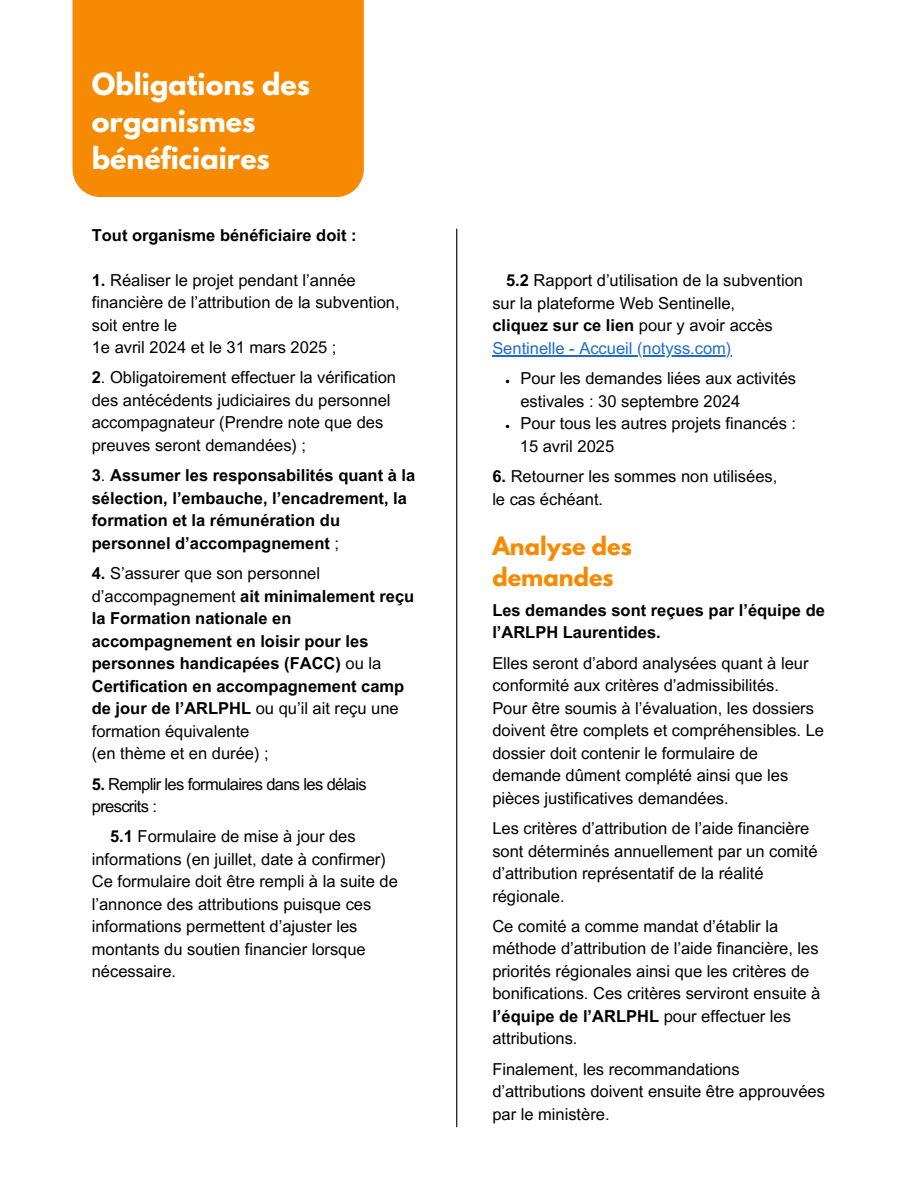
<style>
.page{position:relative;width:918px;height:1188px;background:#fff}
.page>*{position:absolute;margin:0;border:0;box-sizing:border-box;transform-origin:0 0}
.t1{font:700 27px/37.2px "League Spartan";color:#fff}
.t2{font:700 22.5px/31.5px "League Spartan";color:#f68a02}
.t3{font:16.5px/22.5px "Arial MT Pro";color:#000}
.t4{font:700 16.5px/22.5px "Arial MT Pro";color:#000}
.t5{font:16.5px/22.5px "Arial MT Pro";letter-spacing:-.04em;color:#000}
.s1{font-weight:700}
.s2{font-weight:400}
.s3{color:#1c6cc7}
</style>
<div class="page">
<div style="left:73px;top:0;width:291px;height:197px;background:#f68a02"></div>
<hr style="left:456px;top:229px;width:1px;height:898px;background:#000">
<hr style="left:492px;top:355px;width:239px;height:1px;background:#1c6cc7">
<h1 class="t1" style="left:92px;top:65px;width:220px">Obligations des organismes bénéficiaires</h1>
<p class="t4" style="left:92px;top:224px;width:266px">Tout organisme bénéficiaire doit :</p>
<p class="t3" style="left:92px;top:269px;width:309px"><span class="s1">1.</span> Réaliser le projet pendant l’année financière de l’attribution de la subvention, soit entre le<br>1e avril 2024 et le 31 mars 2025 ;</p>
<p class="t3" style="left:92px;top:367px;width:306px"><span class="s1">2</span>. Obligatoirement effectuer la vérification des antécédents judiciaires du personnel accompagnateur (Prendre note que des preuves seront demandées) ;</p>
<p class="t4" style="left:92px;top:465px;width:325px">3<span class="s2">.</span> Assumer les responsabilités quant à la sélection, l’embauche, l’encadrement, la formation et la rémunération du personnel d’accompagnement <span class="s2">;</span></p>
<p class="t4" style="left:92px;top:563px;width:324px">4. <span class="s2">S’assurer que son personnel d’accompagnement</span> ait minimalement reçu la Formation nationale en accompagnement en loisir pour les personnes handicapées (FACC) <span class="s2">ou la<br></span>Certification en accompagnement camp de jour de l’ARLPHL <span class="s2">ou qu’il ait reçu une formation équivalente<br>(en thème et en durée) ;</span></p>
<p class="t5" style="left:92px;top:773px;width:276px"><span class="s1">5.</span> Remplir les formulaires dans les délais prescrits :</p>
<p class="t3" style="left:92px;top:826px;width:308px;text-indent:18px"><span class="s1">5.1</span> Formulaire de mise à jour des informations (en juillet, date à confirmer)<br>Ce formulaire doit être rempli à la suite de l’annonce des attributions puisque ces informations permettent d’ajuster les montants du soutien financier lorsque nécessaire.</p>
<p class="t3" style="left:492px;top:270px;width:312px;text-indent:14px"><span class="s1">5.2</span> Rapport d’utilisation de la subvention sur la plateforme Web Sentinelle,<br><span class="s1">cliquez sur ce lien</span> pour y avoir accès <span class="s3">Sentinelle - Accueil (notyss.com)</span></p>
<p class="t3" style="left:520px;top:368px;width:278px">Pour les demandes liées aux activités estivales : 30 septembre 2024<br>Pour tous les autres projets financés :<br>15 avril 2025</p>
<p class="t3" style="left:492px;top:466px;width:286px"><span class="s1">6.</span> Retourner les sommes non utilisées, le cas échéant.</p>
<h2 class="t2" style="left:492px;top:529px;width:141px">Analyse des demandes</h2>
<p class="t4" style="left:492px;top:599px;width:334px">Les demandes sont reçues par l’équipe de l’ARLPH Laurentides.</p>
<p class="t3" style="left:492px;top:652px;width:333px">Elles seront d’abord analysées quant à leur conformité aux critères d’admissibilités.<br>Pour être soumis à l’évaluation, les dossiers doivent être complets et compréhensibles. Le dossier doit contenir le formulaire de demande dûment complété ainsi que les pièces justificatives demandées.</p>
<p class="t3" style="left:492px;top:818px;width:327px">Les critères d’attribution de l’aide financière sont déterminés annuellement par un comité d’attribution représentatif de la réalité régionale.</p>
<p class="t3" style="left:492px;top:916px;width:330px">Ce comité a comme mandat d’établir la méthode d’attribution de l’aide financière, les priorités régionales ainsi que les critères de bonifications. Ces critères serviront ensuite à <span class="s1">l’équipe de l’ARLPHL</span> pour effectuer les attributions.</p>
<p class="t3" style="left:492px;top:1059px;width:334px">Finalement, les recommandations d’attributions doivent ensuite être approuvées par le ministère.</p>
</div>
